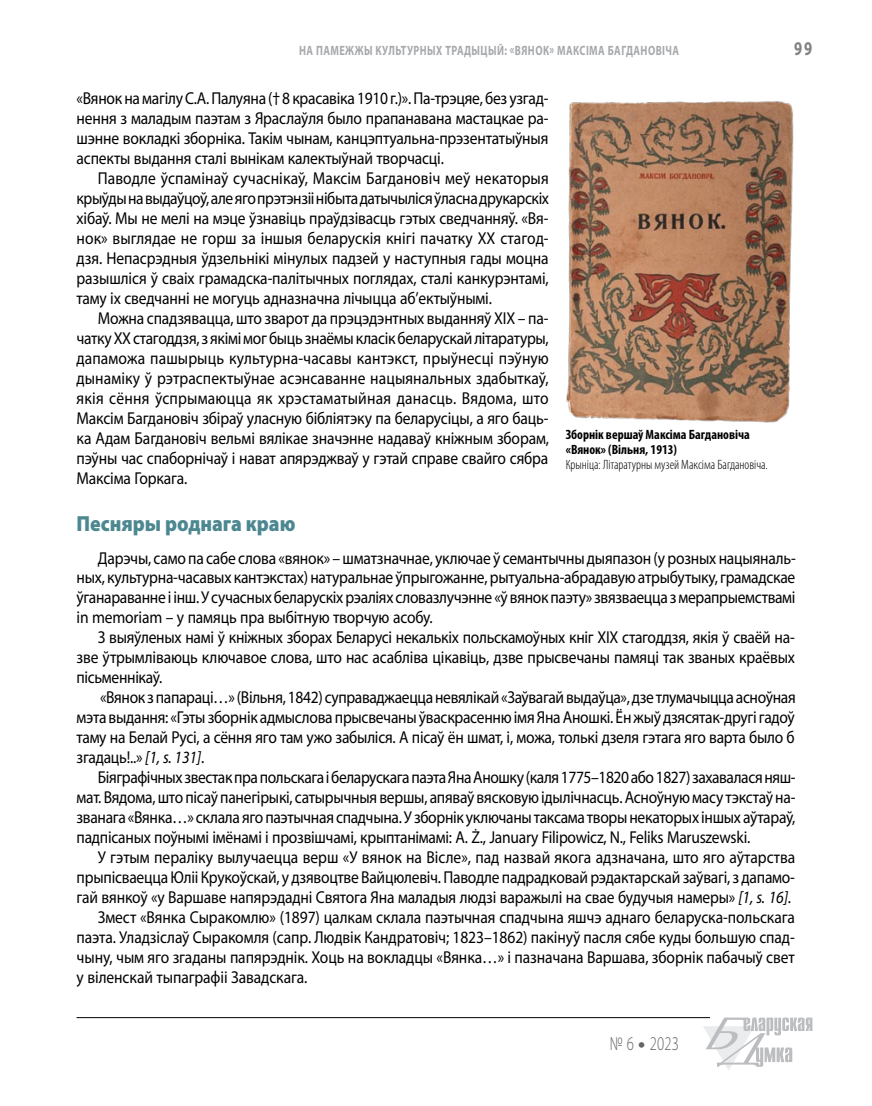
<style>
.page{position:relative;width:872px;height:1106px;background:#fff}
.page>*{position:absolute;margin:0;border:0;box-sizing:border-box;transform-origin:0 0}
.t1{font:900 21.9px "Myriad Pro";color:#4d8891;scale:.9 1}
.t2{font:300 19.5px "Myriad Pro";color:#636467;scale:.75 1}
.t3{font:700 19.5px "Myriad Pro";color:#808285;scale:.75 1}
.t4{font:17.25px/20px "Myriad Pro";letter-spacing:-.01em;color:#000;text-align:justify;scale:.9 1}
.t5{font:700 13.5px "Myriad Pro";letter-spacing:.04em;color:#a7a9ac;scale:.75 1}
.t6{font:700 condensed 13.5px/15px "Myriad Pro";color:#000}
.t7{font:300 condensed 13.5px "Myriad Pro";color:#000}
.s1{font-style:italic}
.s2{font-weight:900}
</style>
<div class="page">
<hr style="left:77px;top:1017px;width:633px;height:1px;background:#000">
<svg style="left:703px;top:1017px;width:109px;height:53px"></svg>
<img style="left:566px;top:101px;width:228px;height:322px">
<p class="t5" style="left:299px;top:42px;width:508px">На памежжы культурных традыцый: «Вянок» Максіма Багдановіча</p>
<p class="t3" style="left:794px;top:36px;width:26px">99</p>
<p class="t4" style="left:77px;top:88px;width:526px">«Вянок на магілу С.А. Палуяна († 8 красавіка 1910 г.)». Па-трэцяе, без узгад&shy;нення з маладым паэтам з Яраслаўля было прапанавана мастацкае ра&shy;шэнне вокладкі зборніка. Такім чынам, канцэптуальна-прэзентатыўныя аспекты выдання сталі вынікам калектыўнай творчасці.</p>
<p class="t4" style="left:77px;top:168px;width:526px;text-indent:21px">Паводле ўспамінаў сучаснікаў, Максім Багдановіч меў некаторыя крыўды на выдаўцоў, але яго прэтэнзіі нібыта датычыліся ўласна друкарскіх хібаў. Мы не мелі на мэце ўзнавіць праўдзівасць гэтых сведчанняў. «Вя&shy;нок» выглядае не горш за іншыя беларускія кнігі пачатку ХХ стагод&shy;дзя. Непасрэдныя ўдзельнікі мінулых падзей у наступныя гады моцна разышліся ў сваіх грамадска-палітычных поглядах, сталі канкурэнтамі, таму іх сведчанні не могуць адназначна лічыцца аб’ектыўнымі.</p>
<p class="t4" style="left:77px;top:308px;width:526px;text-indent:21px">Можна спадзявацца, што зварот да прэцэдэнтных выданняў ХІХ – па&shy;чатку ХХ стагоддзя, з якімі мог быць знаёмы класік беларускай літаратуры, дапаможа пашырыць культурна-часавы кантэкст, прыўнесці пэўную дынаміку ў рэтраспектыўнае асэнсаванне нацыянальных здабыткаў, якія сёння ўспрымаюцца як хрэстаматыйная данасць. Вядома, што Максім Багдановіч збіраў уласную бібліятэку па беларусіцы, а яго баць&shy;ка Адам Багдановіч вельмі вялікае значэнне надаваў кніжным зборам, пэўны час спаборнічаў і нават апярэджваў у гэтай справе свайго сябра Максіма Горкага.</p>
<p class="t1" style="left:77px;top:511px;width:245px">Песняры роднага краю</p>
<p class="t4" style="left:77px;top:547px;width:800px;text-indent:21px">Дарэчы, само па сабе слова «вянок» – шматзначнае, уключае ў семантычны дыяпазон (у розных нацыяналь&shy;ных, культурна-часавых кантэкстах) натуральнае ўпрыгожанне, рытуальна-абрадавую атрыбутыку, грамадскае ўганараванне і інш. У сучасных беларускіх рэаліях словазлучэнне «ў вянок паэту» звязваецца з мерапрыемствамі in memoriam – у памяць пра выбітную творчую асобу.</p>
<p class="t4" style="left:77px;top:627px;width:799px;text-indent:21px">З выяўленых намі ў кніжных зборах Беларусі некалькіх польскамоўных кніг ХІХ стагоддзя, якія ў сваёй на&shy;зве ўтрымліваюць ключавое слова, што нас асабліва цікавіць, дзве прысвечаны памяці так званых краёвых пісьменнікаў.</p>
<p class="t4" style="left:77px;top:687px;width:800px;text-indent:24px">«Вянок з папараці…» (Вільня, 1842) суправаджаецца невялікай «Заўвагай выдаўца», дзе тлумачыцца асноўная мэта выдання: «Гэты зборнік адмыслова прысвечаны ўваскрасенню імя Яна Аношкі. Ён жыў дзясятак-другі гадоў таму на Белай Русі, а сёння яго там ужо забыліся. А пісаў ён шмат, і, можа, толькі дзеля гэтага яго варта было б згадаць!..» <span class="s1">[1, s. 131]</span>.</p>
<p class="t4" style="left:77px;top:767px;width:800px;text-indent:21px">Біяграфічных звестак пра польскага і беларускага паэта Яна Аношку (каля 1775–1820 або 1827) захавалася няш&shy;мат. Вядома, што пісаў панегірыкі, сатырычныя вершы, апяваў вясковую ідылічнасць. Асноўную масу тэкстаў на&shy;званага «Вянка…» склала яго паэтычная спадчына. У зборнік уключаны таксама творы некаторых іншых аўтараў, падпісаных поўнымі імёнамі і прозвішчамі, крыптанімамі: A. Ż., January Filipowicz, N., Feliks Maruszewski.</p>
<p class="t4" style="left:98px;top:847px;width:776px">У гэтым пераліку вылучаецца верш «У вянок на Вісле», пад назвай якога адзначана, што яго аўтарства</p>
<p class="t4" style="left:77px;top:867px;width:800px">прыпісваецца Юліі Крукоўскай, у дзявоцтве Вайцюлевіч. Паводле падрадковай рэдактарскай заўвагі, з дапамо-</p>
<p class="t4" style="left:77px;top:887px;width:795px">гай вянкоў «у Варшаве напярэдадні Святога Яна маладыя людзі варажылі на свае будучыя намеры» <span class="s1">[1, s. 16]</span>.</p>
<p class="t4" style="left:98px;top:906px;width:776px">Змест «Вянка Сыракомлю» (1897) цалкам склала паэтычная спадчына яшчэ аднаго беларуска-польскага</p>
<p class="t4" style="left:77px;top:926px;width:799px">паэта. Уладзіслаў Сыракомля (сапр. Людвік Кандратовіч; 1823–1862) пакінуў пасля сябе куды большую спад-</p>
<p class="t4" style="left:77px;top:946px;width:799px">чыну, чым яго згаданы папярэднік. Хоць на вокладцы «Вянка…» і пазначана Варшава, зборнік пабачыў свет</p>
<p class="t4" style="left:77px;top:966px;width:258px">у віленскай тыпаграфіі Завадскага.</p>
<p class="t6" style="left:566px;top:427px;width:186px">Зборнік вершаў Максіма Багдановіча «Вянок» (Вільня, 1913)</p>
<p class="t7" style="left:566px;top:457px;width:204px">Крыніца: Літаратурны музей Максіма Багдановіча.</p>
<p class="t2" style="left:609px;top:1032px;width:94px">№ 6 <span class="s2">•</span> 2023</p>
</div>
